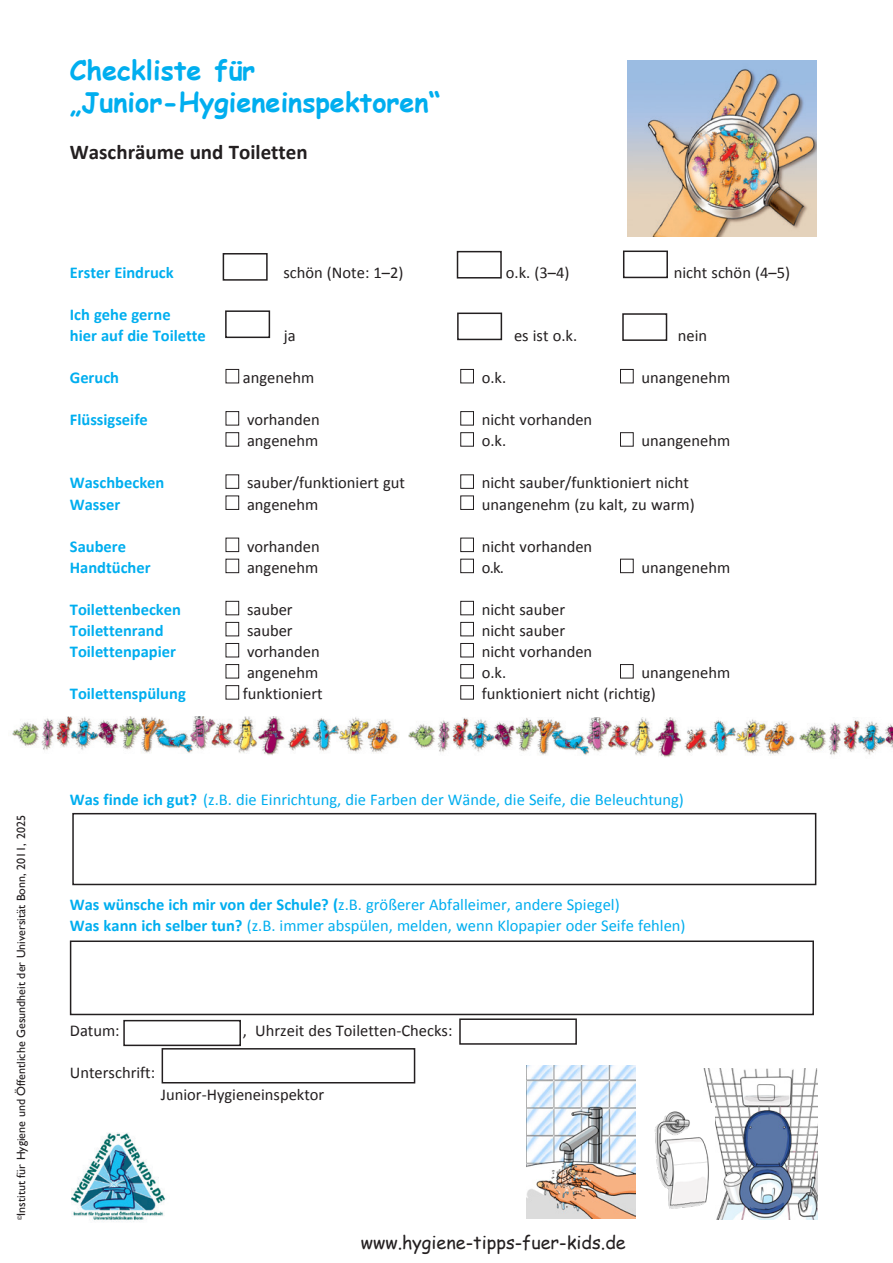
<style>
.page{position:relative;width:893px;height:1263px;background:#fff}
.page>*{position:absolute;margin:0;border:0;box-sizing:border-box;transform-origin:0 0}
.t1{font:700 27px/32.5px "Comic Sans MS";color:#00aeef}
.t2{font:700 21px "Calibri";color:#231f20}
.t3{font:18px "Comic Sans MS";color:#231f20}
.t4{font:16.5px "Calibri";color:#231f20}
.t5{font:16.5px/21px "Calibri";color:#00aeef}
.t6{font:700 16.5px/21px "Calibri";color:#00aeef}
.t7{font:12px "Gill Sans";color:#231f20}
.s1{font-weight:700}
</style>
<div class="page">
<div style="left:226px;top:369px;width:13px;height:14px;border:1px solid #231f20"></div>
<div style="left:461px;top:369px;width:13px;height:14px;border:1px solid #231f20"></div>
<div style="left:620px;top:369px;width:13px;height:14px;border:1px solid #231f20"></div>
<div style="left:226px;top:411px;width:13px;height:14px;border:1px solid #231f20"></div>
<div style="left:461px;top:411px;width:13px;height:14px;border:1px solid #231f20"></div>
<div style="left:226px;top:433px;width:13px;height:13px;border:1px solid #231f20"></div>
<div style="left:226px;top:475px;width:13px;height:13px;border:1px solid #231f20"></div>
<div style="left:226px;top:496px;width:13px;height:13px;border:1px solid #231f20"></div>
<div style="left:226px;top:538px;width:13px;height:14px;border:1px solid #231f20"></div>
<div style="left:461px;top:538px;width:13px;height:14px;border:1px solid #231f20"></div>
<div style="left:226px;top:559px;width:13px;height:14px;border:1px solid #231f20"></div>
<div style="left:461px;top:559px;width:13px;height:14px;border:1px solid #231f20"></div>
<div style="left:620px;top:559px;width:13px;height:14px;border:1px solid #231f20"></div>
<div style="left:226px;top:601px;width:13px;height:14px;border:1px solid #231f20"></div>
<div style="left:461px;top:601px;width:13px;height:14px;border:1px solid #231f20"></div>
<div style="left:226px;top:622px;width:13px;height:14px;border:1px solid #231f20"></div>
<div style="left:461px;top:622px;width:13px;height:14px;border:1px solid #231f20"></div>
<div style="left:226px;top:643px;width:13px;height:14px;border:1px solid #231f20"></div>
<div style="left:461px;top:643px;width:13px;height:14px;border:1px solid #231f20"></div>
<div style="left:226px;top:664px;width:13px;height:14px;border:1px solid #231f20"></div>
<div style="left:461px;top:664px;width:13px;height:14px;border:1px solid #231f20"></div>
<div style="left:620px;top:664px;width:13px;height:14px;border:1px solid #231f20"></div>
<div style="left:226px;top:685px;width:13px;height:14px;border:1px solid #231f20"></div>
<div style="left:461px;top:685px;width:13px;height:14px;border:1px solid #231f20"></div>
<div style="left:70px;top:940px;width:744px;height:75px;border:2px solid #231f20"></div>
<img style="left:628px;top:60px;width:188px;height:176px">
<img style="left:704px;top:1068px;width:113px;height:151px">
<img style="left:12px;top:716px;width:386px;height:39px">
<img style="left:408px;top:717px;width:392px;height:41px">
<img style="left:800px;top:720px;width:93px;height:35px">
<img style="left:72px;top:1132px;width:94px;height:90px">
<img style="left:654px;top:1103px;width:61px;height:109px">
<div style="left:72px;top:813px;width:744px;height:72px;border:2px solid #231f20"></div>
<div style="left:162px;top:1048px;width:253px;height:35px;border:2px solid #231f20"></div>
<img style="left:527px;top:1066px;width:108px;height:152px">
<div style="left:459px;top:1018px;width:118px;height:27px;border:2px solid #231f20"></div>
<div style="left:123px;top:1020px;width:118px;height:26px;border:2px solid #231f20"></div>
<div style="left:223px;top:253px;width:45px;height:28px;border:2px solid #231f20"></div>
<div style="left:225px;top:310px;width:45px;height:28px;border:2px solid #231f20"></div>
<div style="left:457px;top:313px;width:45px;height:27px;border:2px solid #231f20"></div>
<div style="left:457px;top:251px;width:45px;height:28px;border:2px solid #231f20"></div>
<div style="left:622px;top:313px;width:45px;height:28px;border:2px solid #231f20"></div>
<div style="left:623px;top:251px;width:45px;height:27px;border:2px solid #231f20"></div>
<h1 class="t1" style="left:70px;top:52px;width:372px">Checkliste für „Junior-Hygieneinspektoren“</h1>
<p class="t2" style="left:70px;top:139px;width:239px">Waschräume und Toiletten</p>
<p class="t7" style="left:14px;top:1220px;width:406px;rotate:-90deg"><sup>©</sup>Institut für Hygiene und Öffentliche Gesundheit der Universität Bonn, 2011, 2025</p>
<p class="t6" style="left:70px;top:262px;width:105px">Erster Eindruck</p>
<p class="t4" style="left:283px;top:262px;width:122px">schön (Note: 1–2)</p>
<p class="t4" style="left:506px;top:262px;width:65px">o.k. (3–4)</p>
<p class="t4" style="left:674px;top:262px;width:118px">nicht schön (4–5)</p>
<p class="t6" style="left:70px;top:304px;width:138px">Ich gehe gerne<br>hier auf die Toilette</p>
<p class="t4" style="left:284px;top:325px;width:13px">ja</p>
<p class="t4" style="left:514px;top:325px;width:65px">es ist o.k.</p>
<p class="t4" style="left:678px;top:325px;width:31px">nein</p>
<p class="t6" style="left:70px;top:367px;width:51px">Geruch</p>
<p class="t4" style="left:243px;top:367px;width:73px">angenehm</p>
<p class="t4" style="left:482px;top:367px;width:26px">o.k.</p>
<p class="t4" style="left:642px;top:367px;width:90px">unangenehm</p>
<p class="t6" style="left:70px;top:409px;width:79px">Flüssigseife</p>
<p class="t4" style="left:247px;top:409px;width:74px">vorhanden</p>
<p class="t4" style="left:482px;top:409px;width:112px">nicht vorhanden</p>
<p class="t4" style="left:247px;top:430px;width:73px">angenehm</p>
<p class="t4" style="left:482px;top:430px;width:26px">o.k.</p>
<p class="t4" style="left:642px;top:430px;width:90px">unangenehm</p>
<p class="t6" style="left:70px;top:472px;width:96px">Waschbecken</p>
<p class="t4" style="left:247px;top:472px;width:159px">sauber/funktioniert gut</p>
<p class="t4" style="left:482px;top:472px;width:209px">nicht sauber/funktioniert nicht</p>
<p class="t6" style="left:70px;top:493px;width:52px">Wasser</p>
<p class="t4" style="left:247px;top:494px;width:73px">angenehm</p>
<p class="t4" style="left:482px;top:494px;width:214px">unangenehm (zu kalt, zu warm)</p>
<p class="t6" style="left:70px;top:536px;width:58px">Saubere</p>
<p class="t4" style="left:247px;top:536px;width:74px">vorhanden</p>
<p class="t4" style="left:482px;top:536px;width:112px">nicht vorhanden</p>
<p class="t6" style="left:70px;top:557px;width:82px">Handtücher</p>
<p class="t4" style="left:247px;top:557px;width:73px">angenehm</p>
<p class="t4" style="left:482px;top:557px;width:24px">o.k.</p>
<p class="t4" style="left:642px;top:557px;width:90px">unangenehm</p>
<p class="t6" style="left:70px;top:599px;width:113px">Toilettenbecken</p>
<p class="t4" style="left:247px;top:599px;width:47px">sauber</p>
<p class="t4" style="left:482px;top:599px;width:85px">nicht sauber</p>
<p class="t6" style="left:70px;top:620px;width:95px">Toilettenrand</p>
<p class="t4" style="left:247px;top:620px;width:47px">sauber</p>
<p class="t4" style="left:482px;top:620px;width:85px">nicht sauber</p>
<p class="t6" style="left:70px;top:641px;width:108px">Toilettenpapier</p>
<p class="t4" style="left:247px;top:641px;width:74px">vorhanden</p>
<p class="t4" style="left:482px;top:641px;width:112px">nicht vorhanden</p>
<p class="t4" style="left:247px;top:662px;width:73px">angenehm</p>
<p class="t4" style="left:482px;top:662px;width:26px">o.k.</p>
<p class="t4" style="left:642px;top:662px;width:90px">unangenehm</p>
<p class="t6" style="left:70px;top:683px;width:117px">Toilettenspülung</p>
<p class="t4" style="left:243px;top:683px;width:81px">funktioniert</p>
<p class="t4" style="left:482px;top:683px;width:175px">funktioniert nicht (richtig)</p>
<p class="t5" style="left:70px;top:789px;width:616px"><span class="s1">Was finde ich gut?</span> (z.B. die Einrichtung, die Farben der Wände, die Seife, die Beleuchtung)</p>
<p class="t5" style="left:70px;top:894px;width:617px"><span class="s1">Was wünsche ich mir von der Schule? (</span>z.B. größerer Abfalleimer, andere Spiegel)<br><span class="s1">Was kann ich selber tun?</span> (z.B. immer abspülen, melden, wenn Klopapier oder Seife fehlen)</p>
<p class="t4" style="left:70px;top:1020px;width:51px">Datum:</p>
<p class="t4" style="left:243px;top:1020px;width:211px">, Uhrzeit des Toiletten-Checks:</p>
<p class="t4" style="left:70px;top:1062px;width:87px">Unterschrift:</p>
<p class="t4" style="left:161px;top:1083px;width:165px">Junior-Hygieneinspektor</p>
<p class="t3" style="left:361px;top:1229px;width:267px">www.hygiene-tipps-fuer-kids.de</p>
</div>
